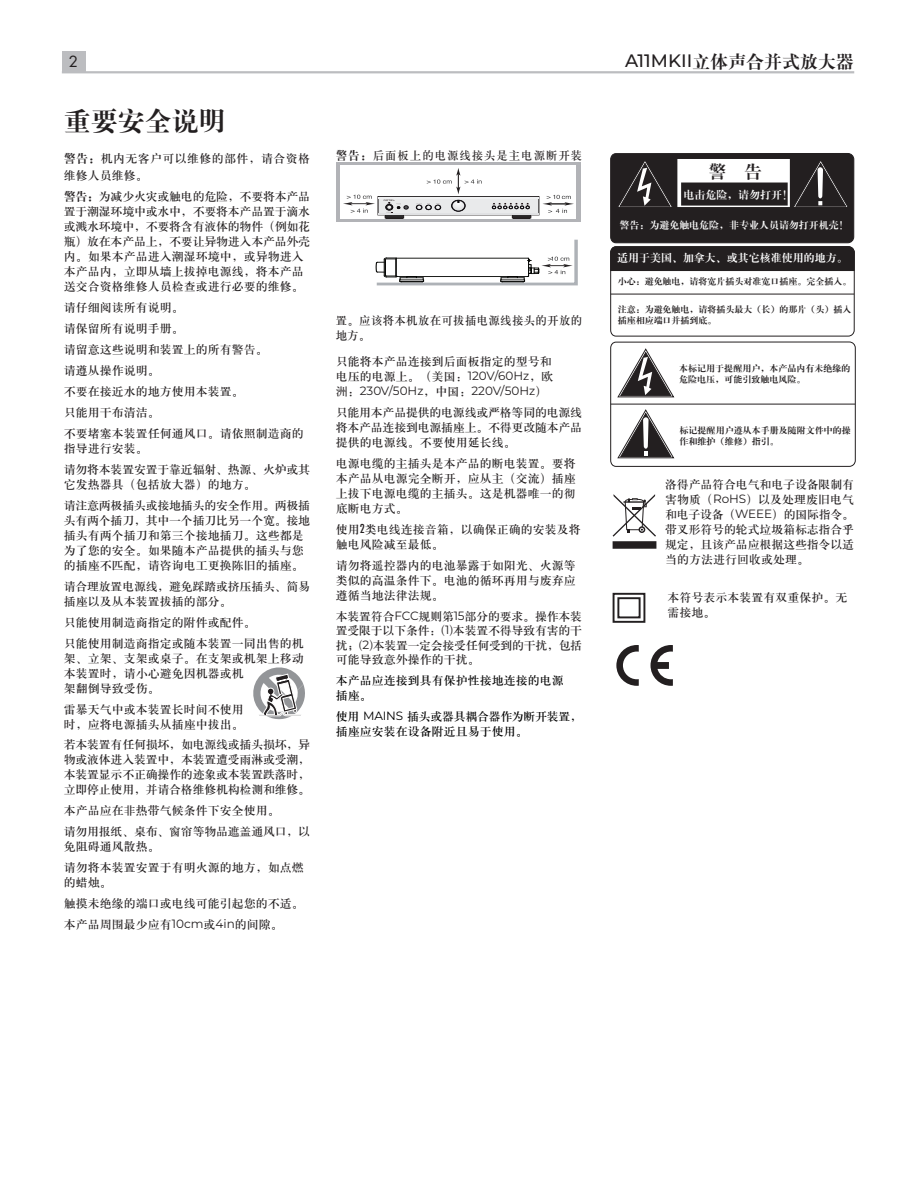
<style>
.page{position:relative;width:918px;height:1188px;background:#fff}
.page>*{position:absolute;margin:0;border:0;box-sizing:border-box;transform-origin:0 0}
.Heading_1{font:27px "H Ya 4 gj";color:#231f20}
.t1{font:18px "H Ya 4 gj";color:#231f20}
.t2{font:15px "Futura Std";color:#231f20}
.Caution_text{font:12px/15px "H Ya 3 gj";color:#231f20}
.Caution_text-2{font:12px/15px "H Ya 3 gj";letter-spacing:-.025em;color:#231f20}
.Caution_Bullets{font:12px/15px "H Ya 3 gj";letter-spacing:-.025em;color:#231f20;text-align:justify}
.Caution_text-3{font:12px/15px "H Ya 3 gj";color:#000}
.Body_Text{font:12px/16.5px "H Ya 3 gj";letter-spacing:.03em;color:#231f20}
.Caution_text-4{font:12px/15px "H Ya 3 gj";letter-spacing:.025em;color:#231f20;scale:.96 1}
.Caution_text-5{font:12px "H Ya 3 gj";letter-spacing:.075em;color:#231f20;scale:.96 1}
.t3{font:10.95px "H Ya 4 gj";color:#fff}
.t4{font:9.9px "H Ya 4 gj";color:#fff}
.t5{font:9px/10.8px "H Ya 4 gj";color:#231f20}
.s1{font-family:"Montserrat";font-weight:100}
.s2{font-family:"H Ya 4 gj"}
.s3{font-family:"Montserrat"}
.s4{font-family:"Futura Std";font-stretch:condensed}
</style>
<div class="page">
<div style="left:62px;top:51px;width:23px;height:21px;background:#bcbdc0"></div>
<hr style="left:62px;top:71px;width:792px;height:2px;background:#bcbdc0">
<div style="left:611px;top:153px;width:243px;height:90px;background:#231f20;border-radius:6px"></div>
<div style="left:610px;top:153px;width:244px;height:90px;border:1px solid #231f20;border-radius:6px"></div>
<div style="left:678px;top:160px;width:111px;height:46px;background:#fff"></div>
<div style="left:677px;top:159px;width:113px;height:48px;border:2px solid #fff"></div>
<div style="left:682px;top:183px;width:105px;height:22px;background:#231f20"></div>
<div style="left:681px;top:183px;width:107px;height:23px;border:2px solid #231f20"></div>
<svg style="left:618px;top:161px;width:54px;height:46px"></svg>
<svg style="left:794px;top:161px;width:54px;height:46px"></svg>
<svg style="left:616px;top:645px;width:56px;height:41px"></svg>
<div style="left:336px;top:162px;width:244px;height:60px;background:#b2b3b7"></div>
<div style="left:340px;top:165px;width:236px;height:54px;background:#fff"></div>
<svg style="left:343px;top:195px;width:32px;height:18px"></svg>
<svg style="left:543px;top:195px;width:31px;height:18px"></svg>
<svg style="left:427px;top:168px;width:55px;height:26px"></svg>
<svg style="left:375px;top:239px;width:203px;height:47px"></svg>
<svg style="left:512px;top:215px;width:19px;height:4px"></svg>
<div style="left:378px;top:196px;width:161px;height:19px;background:#e9eaeb"></div>
<div style="left:378px;top:196px;width:161px;height:19px;border:1px solid #231f20"></div>
<hr style="left:378px;top:197px;width:161px;height:2px;background:#f0f1f2">
<hr style="left:378px;top:213px;width:161px;height:2px;background:#e0e1e3">
<svg style="left:452px;top:200px;width:13px;height:11px"></svg>
<svg style="left:416px;top:204px;width:25px;height:6px"></svg>
<svg style="left:492px;top:203px;width:38px;height:6px"></svg>
<svg style="left:384px;top:200px;width:24px;height:19px"></svg>
<svg style="left:612px;top:494px;width:45px;height:55px"></svg>
<svg style="left:253px;top:667px;width:52px;height:53px"></svg>
<svg style="left:617px;top:409px;width:57px;height:50px"></svg>
<svg style="left:617px;top:348px;width:57px;height:50px"></svg>
<div style="left:610px;top:341px;width:246px;height:126px;border:1px solid #231f20;border-radius:6px"></div>
<hr style="left:611px;top:404px;width:244px;height:1px;background:#231f20">
<div style="left:612px;top:248px;width:241px;height:22px;background:#231f20"></div>
<div style="left:610px;top:246px;width:245px;height:91px;border:1px solid #231f20;border-radius:6px"></div>
<hr style="left:611px;top:270px;width:243px;height:1px;background:#231f20">
<hr style="left:611px;top:294px;width:243px;height:1px;background:#231f20">
<div style="left:613px;top:593px;width:32px;height:30px;border:2px solid #231f20"></div>
<div style="left:617px;top:597px;width:24px;height:21px;border:2px solid #231f20"></div>
<p class="t2" style="left:69px;top:52px;width:11px">2</p>
<h2 class="t1" style="left:625px;top:53px;width:231px"><span class="s1">A11MKII</span>立体声合并式放大器</h2>
<p class="Heading_1" style="left:64px;top:107px;width:163px">重要安全说明</p>
<p class="Body_Text" style="left:64px;top:150px;width:248px"><span class="s2">警告：</span>机内无客户可以维修的部件，请合资格维修人员维修。</p>
<p class="Caution_text-2" style="left:64px;top:188px;width:248px"><span class="s2">警告：</span>为减少火灾或触电的危险，不要将本产品置于潮湿环境中或水中，不要将本产品置于滴水或溅水环境中，不要将含有液体的物件（例如花瓶）放在本产品上，不要让异物进入本产品外壳内。如果本产品进入潮湿环境中，或异物进入本产品内，立即从墙上拔掉电源线，将本产品送交合资格维修人员检查或进行必要的维修。</p>
<p class="Caution_text" style="left:64px;top:299px;width:121px">请仔细阅读所有说明。</p>
<p class="Caution_text" style="left:64px;top:320px;width:121px">请保留所有说明手册。</p>
<p class="Caution_text" style="left:64px;top:341px;width:205px">请留意这些说明和装置上的所有警告。</p>
<p class="Caution_text" style="left:64px;top:362px;width:97px">请遵从操作说明。</p>
<p class="Caution_text" style="left:64px;top:383px;width:181px">不要在接近水的地方使用本装置。</p>
<p class="Caution_text" style="left:64px;top:404px;width:97px">只能用干布清洁。</p>
<p class="Caution_text" style="left:64px;top:425px;width:241px">不要堵塞本装置任何通风口。请依照制造商的指导进行安装。</p>
<p class="Caution_text-2" style="left:64px;top:461px;width:248px">请勿将本装置安置于靠近辐射、热源、火炉或其它发热器具（包括放大器）的地方。</p>
<p class="Caution_text" style="left:64px;top:497px;width:248px">请注意两极插头或接地插头的安全作用。两极插头有两个插刀，其中一个插刀比另一个宽。接地插头有两个插刀和第三个接地插刀。这些都是为了您的安全。如果随本产品提供的插头与您的插座不匹配，请咨询电工更换陈旧的插座。</p>
<p class="Caution_text-2" style="left:64px;top:578px;width:248px">请合理放置电源线，避免踩踏或挤压插头、简易插座以及从本装置拔插的部分。</p>
<p class="Caution_text" style="left:64px;top:614px;width:193px">只能使用制造商指定的附件或配件。</p>
<p class="Caution_text" style="left:64px;top:635px;width:241px">只能使用制造商指定或随本装置一同出售的机架、立架、支架或桌子。在支架或机架上移动本装置时，请小心避免因机器或机<br>架翻倒导致受伤。</p>
<p class="Caution_text" style="left:64px;top:701px;width:181px">雷暴天气中或本装置长时间不使用时，应将电源插头从插座中拔出。</p>
<p class="Caution_Bullets" style="left:64px;top:737px;width:248px">若本装置有任何损坏，如电源线或插头损坏，异物或液体进入装置中，本装置遭受雨淋或受潮，本装置显示不正确操作的迹象或本装置跌落时，立即停止使用，并请合格维修机构检测和维修。</p>
<p class="Caution_text" style="left:64px;top:803px;width:217px">本产品应在非热带气候条件下安全使用。</p>
<p class="Caution_text-2" style="left:64px;top:824px;width:248px">请勿用报纸、桌布、窗帘等物品遮盖通风口，以免阻碍通风散热。</p>
<p class="Caution_text" style="left:64px;top:860px;width:241px">请勿将本装置安置于有明火源的地方，如点燃的蜡烛。</p>
<p class="Caution_text" style="left:64px;top:896px;width:241px">触摸未绝缘的端口或电线可能引起您的不适。</p>
<p class="Caution_text" style="left:64px;top:917px;width:221px">本产品周围最少应有<span class="s3">10cm</span>或<span class="s3">4in</span>的间隙。</p>
<p class="Caution_text-5" style="left:336px;top:149px;width:258px"><span class="s2">警告：</span>后面板上的电源线接头是主电源断开装</p>
<p class="Caution_text-4" style="left:336px;top:313px;width:258px">置。应该将本机放在可拔插电源线接头的开放的地方。</p>
<p class="Caution_text" style="left:336px;top:354px;width:219px">只能将本产品连接到后面板指定的型号和电压的电源上。（美国：<span class="s3">120V/60Hz</span>，欧洲：<span class="s3">230V/50Hz</span>，中国：<span class="s3">220V/50Hz</span>）</p>
<p class="Caution_text" style="left:336px;top:405px;width:248px;text-align:justify">只能用本产品提供的电源线或严格等同的电源线将本产品连接到电源插座上。不得更改随本产品提供的电源线。不要使用延长线。</p>
<p class="Caution_text" style="left:336px;top:456px;width:242px;text-align:justify">电源电缆的主插头是本产品的断电装置。要将本产品从电源完全断开，应从主（交流）插座上拔下电源电缆的主插头。这是机器唯一的彻底断电方式。</p>
<p class="Caution_text" style="left:336px;top:522px;width:246px">使用<span class="s4">2</span>类电线连接音箱，以确保正确的安装及将触电风险减至最低。</p>
<p class="Caution_text" style="left:336px;top:558px;width:242px;text-align:justify">请勿将遥控器内的电池暴露于如阳光、火源等类似的高温条件下。电池的循环再用与废弃应遵循当地法律法规。</p>
<p class="Caution_text" style="left:336px;top:609px;width:248px;line-height:14.4px;text-align:justify">本装置符合<span class="s3">FCC</span>规则第<span class="s3">15</span>部分的要求。操作本装置受限于以下条件：(<span class="s3">1</span>)本装置不得导致有害的干扰；(<span class="s3">2</span>)本装置一定会接受任何受到的干扰，包括可能导致意外操作的干扰。</p>
<p class="Caution_text-3" style="left:336px;top:673px;width:230px">本产品应连接到具有保护性接地连接的电源插座。</p>
<p class="Caution_text-3" style="left:336px;top:709px;width:248px">使用 <span class="s3">MAINS</span> 插头或器具耦合器作为断开装置，插座应安装在设备附近且易于使用。</p>
<p class="t1" style="left:708px;top:163px;width:55px">警 告</p>
<p class="t3" style="left:683px;top:189px;width:111px">电击危险，请勿打开！</p>
<p class="t4" style="left:620px;top:221px;width:231px">警告：为避免触电危险，非专业人员请勿打开机壳！</p>
<p class="t3" style="left:617px;top:252px;width:232px">适用于美国、加拿大、或其它核准使用的地方。</p>
<p class="t5" style="left:618px;top:276px;width:235px">小心：避免触电，请将宽片插头对准宽口插座。完全插入。</p>
<p class="t5" style="left:618px;top:304px;width:235px">注意：为避免触电，请将插头最大（长）的那片（头）插入插座相应端口并插到底。</p>
<p class="t5" style="left:679px;top:363px;width:173px">本标记用于提醒用户，本产品内有未绝缘的危险电压，可能引致触电风险。</p>
<p class="t5" style="left:680px;top:425px;width:173px">标记提醒用户遵从本手册及随附文件中的操作和维护（维修）指引。</p>
<p class="Caution_text" style="left:665px;top:477px;width:191px;text-align:justify">洛得产品符合电气和电子设备限制有害物质（<span class="s3">RoHS</span>）以及处理废旧电气和电子设备（<span class="s3">WEEE</span>）的国际指令。带叉形符号的轮式垃圾箱标志指合乎规定，且该产品应根据这些指令以适当的方法进行回收或处理。</p>
<p class="Caution_text" style="left:668px;top:590px;width:182px">本符号表示本装置有双重保护。无需接地。</p>
</div>
